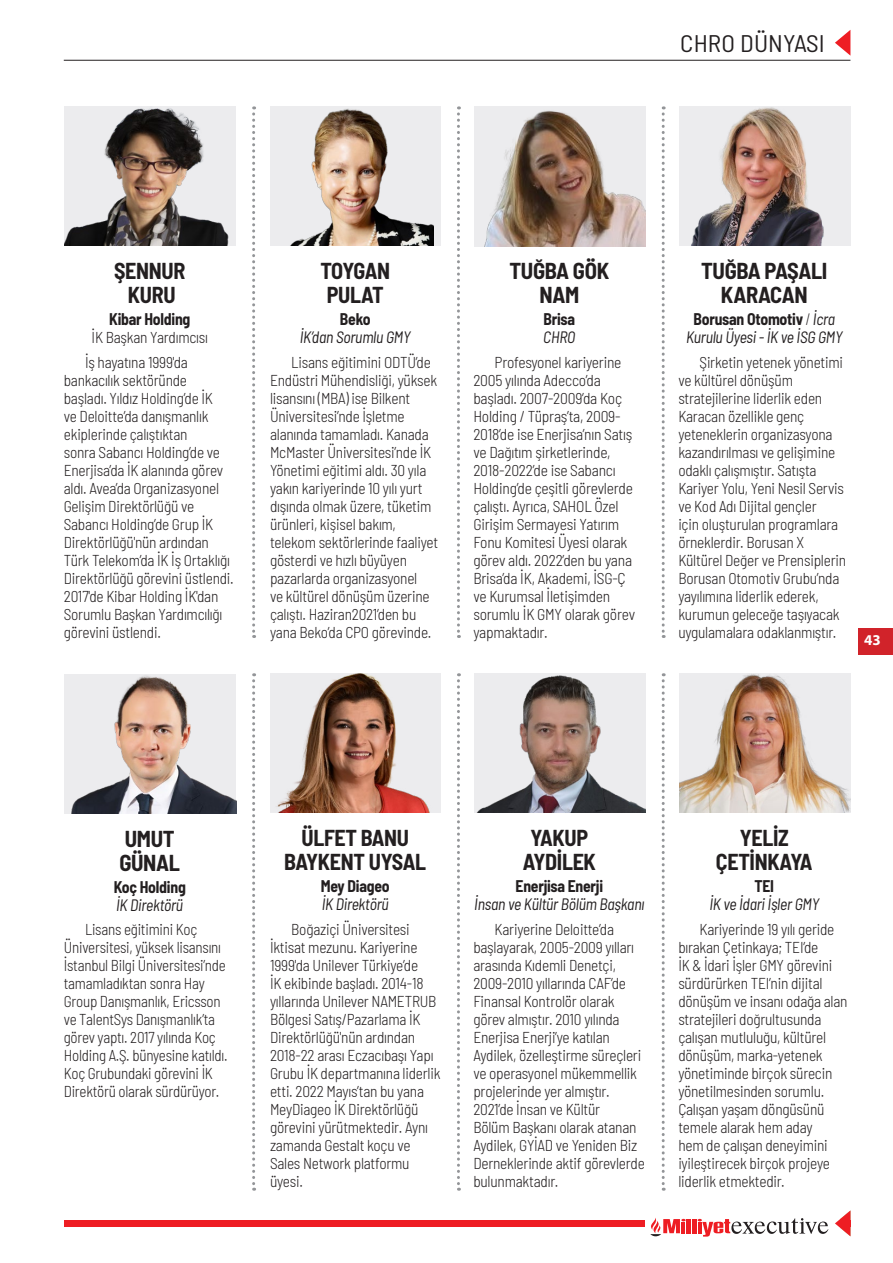
<style>
.page{position:relative;width:893px;height:1263px;background:#fff}
.page>*{position:absolute;margin:0;border:0;box-sizing:border-box;transform-origin:0 0}
.t1{font:semi-condensed 24px "Barlow";letter-spacing:.005em;color:#231f20;scale:1.05 1}
.t2{font:700 semi-condensed 22.5px/24px "Barlow";letter-spacing:-.015em;color:#231f20;text-align:center}
.t3{font:italic semi-condensed 16.5px/18px "Barlow";letter-spacing:-.015em;color:#231f20;text-align:center;scale:.95 1}
.t4{font:700 semi-condensed 16.5px "Barlow";letter-spacing:-.015em;color:#231f20;scale:.95 1}
.t5{font:300 semi-condensed 15.75px/18px "Barlow";letter-spacing:-.015em;color:#231f20}
.t6{font:300 semi-condensed 15.75px/18px "Barlow";letter-spacing:-.015em;color:#231f20;scale:.96 1}
.t7{font:700 15px "Myriad Pro";color:#fff}
.s1{font-weight:700;font-style:normal}
.s2{font-weight:300;font-style:normal}
</style>
<div class="page">
<div style="left:64px;top:1220px;width:786px;height:7px;background:#ee1d23"></div>
<div style="left:645px;top:1217px;width:194px;height:21px;background:#fff"></div>
<hr style="left:687px;top:1219px;width:4px;height:14px;background:#ee1d23">
<hr style="left:692px;top:1219px;width:4px;height:14px;background:#ee1d23">
<svg style="left:698px;top:1218px;width:130px;height:18px"></svg>
<svg style="left:650px;top:1218px;width:36px;height:19px"></svg>
<svg style="left:835px;top:1211px;width:15px;height:25px"></svg>
<svg style="left:835px;top:30px;width:15px;height:25px"></svg>
<hr style="left:64px;top:60px;width:786px;height:1px;background:#231f20">
<div style="left:858px;top:628px;width:35px;height:27px;background:#d1232a"></div>
<img style="left:65px;top:106px;width:171px;height:139px">
<svg style="left:457px;top:106px;width:3px;height:532px"></svg>
<svg style="left:457px;top:673px;width:3px;height:518px"></svg>
<svg style="left:252px;top:673px;width:3px;height:518px"></svg>
<svg style="left:662px;top:106px;width:3px;height:532px"></svg>
<svg style="left:252px;top:106px;width:3px;height:532px"></svg>
<svg style="left:662px;top:673px;width:3px;height:518px"></svg>
<div style="left:270px;top:106px;width:171px;height:139px;background:#ececee"></div>
<img style="left:291px;top:108px;width:142px;height:137px">
<img style="left:270px;top:673px;width:171px;height:139px">
<img style="left:474px;top:106px;width:172px;height:141px">
<img style="left:474px;top:673px;width:172px;height:139px">
<img style="left:679px;top:106px;width:172px;height:139px">
<img style="left:679px;top:673px;width:172px;height:139px">
<img style="left:65px;top:674px;width:171px;height:139px">
<h1 class="t1" style="left:680px;top:26px;width:139px">CHRO DÜNYASI</h1>
<h2 class="t2" style="left:114px;top:258px;width:73px">ŞENNUR<br>KURU</h2>
<p class="t4" style="left:109px;top:307px;width:87px">Kibar Holding</p>
<p class="t5" style="left:85px;top:324px;width:124px;line-height:24.9px;text-indent:7px">İK Başkan Yardımcısı<br>İş hayatına 1999'da</p>
<p class="t5" style="left:64px;top:370px;width:172px">bankacılık sektöründe başladı. Yıldız Holding’de İK<br>ve Deloitte’da danışmanlık ekiplerinde çalıştıktan<br>sonra Sabancı Holding’de ve<br>Enerjisa’da İK alanında görev aldı. Avea’da Organizasyonel<br>Gelişim Direktörlüğü ve<br>Sabancı Holding’de Grup İK<br>Direktörlüğü'nün ardından<br>Türk Telekom’da İK İş Ortaklığı<br>Direktörlüğü görevini üstlendi.<br>2017'de Kibar Holding İK'dan<br>Sorumlu Başkan Yardımcılığı görevini üstlendi.</p>
<h2 class="t2" style="left:320px;top:258px;width:71px;text-align:left">TOYGAN<br>PULAT</h2>
<p class="t4" style="left:340px;top:307px;width:34px">Beko</p>
<p class="t3" style="left:300px;top:327px;width:118px">İK’dan Sorumlu GMY</p>
<p class="t5" style="left:270px;top:352px;width:170px;text-indent:21px">Lisans eğitimini ODTÜ’de<br>Endüstri Mühendisliği, yüksek lisansını (MBA) ise Bilkent<br>Üniversitesi’nde İşletme alanında tamamladı. Kanada<br>McMaster Üniversitesi’nde İK<br>Yönetimi eğitimi aldı. 30 yıla yakın kariyerinde 10 yılı yurt dışında olmak üzere, tüketim ürünleri, kişisel bakım, telekom sektörlerinde faaliyet gösterdi ve hızlı büyüyen pazarlarda organizasyonel<br>ve kültürel dönüşüm üzerine çalıştı. Haziran2021’den bu yana Beko’da CPO görevinde.</p>
<h2 class="t2" style="left:509px;top:258px;width:101px">TUĞBA GÖK<br>NAM</h2>
<p class="t4" style="left:543px;top:307px;width:35px">Brisa</p>
<p class="t3" style="left:543px;top:327px;width:35px">CHRO</p>
<p class="t5" style="left:473px;top:352px;width:163px;text-indent:21px">Profesyonel kariyerine<br>2005 yılında Adecco’da başladı. 2007-2009’da Koç<br>Holding / Tüpraş’ta, 2009-<br>2018’de ise Enerjisa’nın Satış ve Dağıtım şirketlerinde,<br>2018-2022’de ise Sabancı<br>Holding’de çeşitli görevlerde çalıştı. Ayrıca, SAHOL Özel<br>Girişim Sermayesi Yatırım<br>Fonu Komitesi Üyesi olarak görev aldı. 2022’den bu yana<br>Brisa’da İK, Akademi, İSG-Ç ve Kurumsal İletişimden sorumlu İK GMY olarak görev yapmaktadır.</p>
<h2 class="t2" style="left:701px;top:258px;width:128px">TUĞBA PAŞALI<br>KARACAN</h2>
<p class="t3" style="left:686px;top:309px;width:166px"><span class="s1">Borusan Otomotiv</span> <span class="s2">/</span> İcra<br>Kurulu Üyesi - İK ve İSG GMY</p>
<p class="t5" style="left:678px;top:352px;width:169px;text-indent:21px">Şirketin yetenek yönetimi ve kültürel dönüşüm stratejilerine liderlik eden<br>Karacan özellikle genç yeteneklerin organizasyona kazandırılması ve gelişimine odaklı çalışmıştır. Satışta<br>Kariyer Yolu, Yeni Nesil Servis ve Kod Adı Dijital gençler<br>için oluşturulan programlara örneklerdir. Borusan X<br>Kültürel Değer ve Prensiplerin<br>Borusan Otomotiv Grubu’nda yayılımına liderlik ederek, kurumun geleceğe taşıyacak uygulamalara odaklanmıştır.</p>
<p class="t7" style="left:864px;top:630px;width:22px">4343</p>
<h2 class="t2" style="left:119px;top:825px;width:62px;text-align:left">UMUT<br>GÜNAL</h2>
<p class="t4" style="left:114px;top:875px;width:77px">Koç Holding</p>
<p class="t3" style="left:116px;top:894px;width:72px">İK Direktörü</p>
<p class="t6" style="left:64px;top:919px;width:172px;text-indent:21px">Lisans eğitimini Koç<br>Üniversitesi, yüksek lisansını<br>İstanbul Bilgi Üniversitesi’nde tamamladıktan sonra Hay<br>Group Danışmanlık, Ericsson ve TalentSys Danışmanlık’ta görev yaptı. 2017 yılında Koç<br>Holding A.Ş. bünyesine katıldı.<br>Koç Grubundaki görevini İK<br>Direktörü olarak sürdürüyor.</p>
<h2 class="t2" style="left:284px;top:825px;width:144px">ÜLFET BANU<br>BAYKENT UYSAL</h2>
<p class="t4" style="left:321px;top:874px;width:74px">Mey Diageo</p>
<p class="t3" style="left:322px;top:894px;width:72px">İK Direktörü</p>
<p class="t5" style="left:270px;top:919px;width:172px;text-indent:21px">Boğaziçi Üniversitesi<br>İktisat mezunu. Kariyerine<br>1999'da Unilever Türkiye’de<br>İK ekibinde başladı. 2014-18 yıllarında Unilever NAMETRUB<br>Bölgesi Satış/Pazarlama İK<br>Direktörlüğü'nün ardından<br>2018-22 arası Eczacıbaşı Yapı<br>Grubu İK departmanına liderlik etti. 2022 Mayıs’tan bu yana<br>MeyDiageo İK Direktörlüğü görevini yürütmektedir. Aynı zamanda Gestalt koçu ve<br>Sales Network platformu üyesi.</p>
<h2 class="t2" style="left:523px;top:825px;width:75px">YAKUP<br>AYDİLEK</h2>
<p class="t4" style="left:516px;top:874px;width:94px">Enerjisa Enerji</p>
<p class="t3" style="left:474px;top:894px;width:180px">İnsan ve Kültür Bölüm Başkanı</p>
<p class="t5" style="left:473px;top:919px;width:173px;text-indent:21px">Kariyerine Deloitte’da başlayarak, 2005-2009 yılları arasında Kıdemli Denetçi,<br>2009-2010 yıllarında CAF’de<br>Finansal Kontrolör olarak görev almıştır. 2010 yılında<br>Enerjisa Enerji’ye katılan<br>Aydilek, özelleştirme süreçleri ve operasyonel mükemmellik projelerinde yer almıştır.<br>2021’de İnsan ve Kültür<br>Bölüm Başkanı olarak atanan<br>Aydilek, GYİAD ve Yeniden Biz<br>Derneklerinde aktif görevlerde bulunmaktadır.</p>
<h2 class="t2" style="left:716px;top:825px;width:98px">YELİZ<br>ÇETİNKAYA</h2>
<p class="t4" style="left:754px;top:874px;width:22px">TEI</p>
<p class="t3" style="left:709px;top:894px;width:117px">İK ve İdari İşler GMY</p>
<p class="t5" style="left:678px;top:919px;width:171px;text-indent:21px">Kariyerinde 19 yılı geride bırakan Çetinkaya; TEI’de<br>İK &amp; İdari İşler GMY görevini sürdürürken TEI’nin dijital dönüşüm ve insanı odağa alan stratejileri doğrultusunda çalışan mutluluğu, kültürel dönüşüm, marka-yetenek yönetiminde birçok sürecin yönetilmesinden sorumlu.<br>Çalışan yaşam döngüsünü temele alarak hem aday<br>hem de çalışan deneyimini iyileştirecek birçok projeye liderlik etmektedir.</p>
</div>
